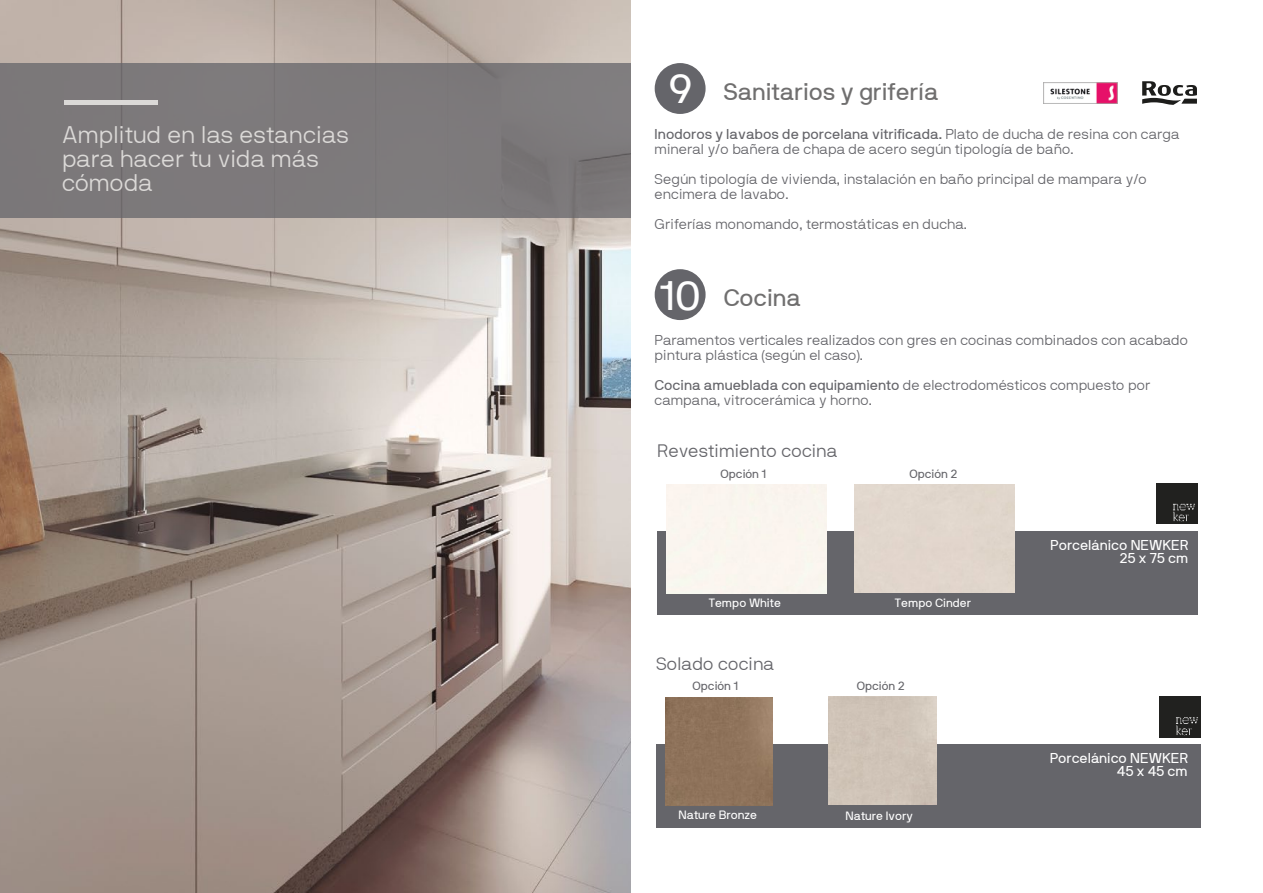
<style>
.page{position:relative;width:1263px;height:893px;background:#fff}
.page>*{position:absolute;margin:0;border:0;box-sizing:border-box;transform-origin:0 0}
.t1{font:24px/24px "NB International Light Webfont";color:#dbd9d7}
.t2{font:24px "NB International Regular Webfont";color:#706f6f}
.t3{font:18px "NB International Light Webfont";color:#65656a}
.t4{font:14.25px/30px "NB International Light Webfont";color:#65656a}
.t5{font:14.25px "NB International Regular Webfont";color:#65656a}
.t6{font:14.25px/13.5px "NB International Regular Webfont";color:#fff;text-align:right}
.t7{font:12px "NB International Regular Webfont";color:#fff}
.t8{font:12px "NB International Regular Webfont";color:#65656a}
.s1{font-size:41.1px;color:#fff}
.s2{font-family:"NB International Light Webfont"}
.s3{font-family:"NB International Regular Webfont"}
</style>
<div class="page">
<div style="left:657px;top:532px;width:540px;height:83px;background:#65656a"></div>
<div style="left:655px;top:63px;width:51px;height:51px;background:#65656a;border-radius:50%"></div>
<div style="left:655px;top:269px;width:51px;height:51px;background:#65656a;border-radius:50%"></div>
<img style="left:0;top:0;width:630px;height:893px">
<div style="left:0;top:64px;width:630px;height:154px;background:#7d797b"></div>
<div style="left:65px;top:100px;width:93px;height:5px;background:#dbd9d7"></div>
<svg style="left:1142px;top:81px;width:55px;height:24px"></svg>
<img style="left:1044px;top:82px;width:73px;height:22px">
<img style="left:1157px;top:483px;width:40px;height:41px">
<div style="left:656px;top:745px;width:544px;height:83px;background:#65656a"></div>
<img style="left:1160px;top:696px;width:40px;height:41px">
<img style="left:665px;top:698px;width:108px;height:107px">
<div style="left:829px;top:697px;width:107px;height:107px;background:#cfc4b7"></div>
<div style="left:666px;top:485px;width:160px;height:108px;background:#faf5ef"></div>
<div style="left:854px;top:484px;width:160px;height:109px;background:#e1d6cc"></div>
<h1 class="t1" style="left:62px;top:122px;width:288px">Amplitud en las estancias para hacer tu vida más cómoda</h1>
<h1 class="t2" style="left:668px;top:78px;width:271px"><span class="s1">9</span> Sanitarios y grifería</h1>
<p class="t5" style="left:655px;top:126px;width:526px">Inodoros y lavabos de porcelana vitrificada. <span class="s2">Plato de ducha de resina con carga</span></p>
<p class="t4" style="left:655px;top:134px;width:494px">mineral y/o bañera de chapa de acero según tipología de baño.<br>Según tipología de vivienda, instalación en baño principal de mampara y/o</p>
<p class="t4" style="left:655px;top:179px;width:314px">encimera de lavabo.<br>Griferías monomando, termostáticas en ducha.</p>
<h1 class="t2" style="left:660px;top:284px;width:142px"><span class="s1">10</span> Cocina</h1>
<p class="t4" style="left:655px;top:333px;width:535px;line-height:15px">Paramentos verticales realizados con gres en cocinas combinados con acabado pintura plástica (según el caso).</p>
<p class="t4" style="left:655px;top:378px;width:497px;line-height:15px"><span class="s3">Cocina amueblada con equipamiento</span> de electrodomésticos compuesto por campana, vitrocerámica y horno.</p>
<p class="t3" style="left:657px;top:440px;width:182px">Revestimiento cocina</p>
<p class="t8" style="left:720px;top:467px;width:47px">Opción 1</p>
<p class="t8" style="left:909px;top:467px;width:49px">Opción 2</p>
<p class="t7" style="left:709px;top:596px;width:74px">Tempo White</p>
<p class="t3" style="left:656px;top:653px;width:120px">Solado cocina</p>
<p class="t7" style="left:895px;top:596px;width:78px">Tempo Cinder</p>
<p class="t8" style="left:692px;top:679px;width:47px">Opción 1</p>
<p class="t8" style="left:857px;top:679px;width:49px">Opción 2</p>
<p class="t7" style="left:678px;top:808px;width:80px">Nature Bronze</p>
<p class="t7" style="left:845px;top:809px;width:69px">Nature Ivory</p>
<p class="t6" style="left:1050px;top:538px;width:140px">Porcelánico NEWKER<br>25 x 75 cm</p>
<p class="t6" style="left:1050px;top:751px;width:140px">Porcelánico NEWKER<br>45 x 45 cm</p>
</div>
